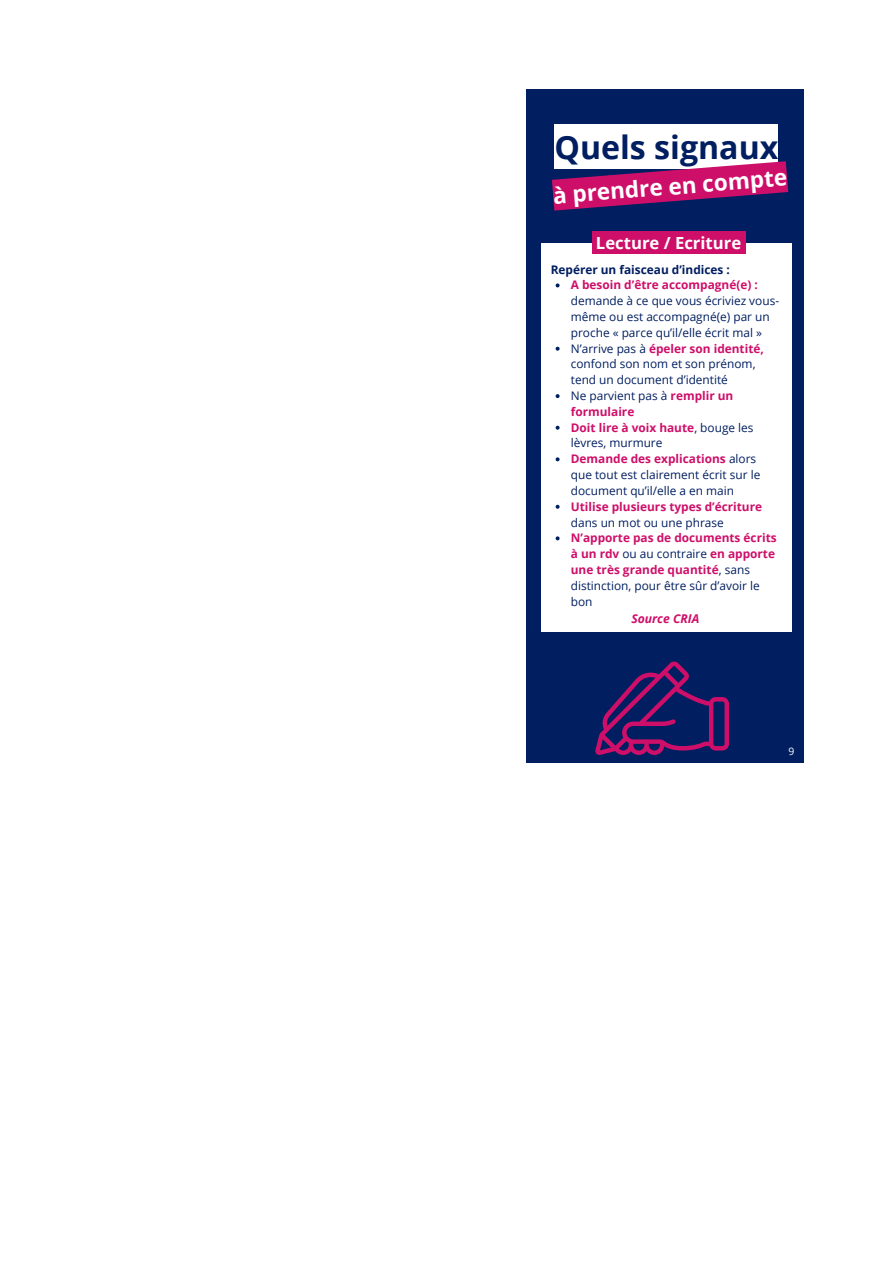
<style>
.page{position:relative;width:894px;height:1264px;background:#fff}
.page>*{position:absolute;margin:0;border:0;box-sizing:border-box;transform-origin:0 0}
.t1{font:700 32.1px "Open Sans";color:#001e60}
.t2{font:700 22.5px "Open Sans";color:#fff}
.t3{font:700 16.65px "Open Sans";color:#fff}
.t4{font:italic 700 12.15px "Open Sans";color:#ce0f69}
.t5{font:11.85px/15.8px "Open Sans";color:#001e60}
.t6{font:700 11.85px/15.8px "Open Sans";color:#ce0f69}
.t7{font:700 11.85px "Open Sans";color:#001e60}
.t8{font:10.35px "Open Sans";color:#fff}
.s1{font-weight:700;color:#ce0f69}
.s2{font-weight:400;color:#001e60}
</style>
<div class="page">
<div style="left:526px;top:89px;width:278px;height:673px;background:#001e60"></div>
<div style="left:541px;top:243px;width:250px;height:388px;background:#fff"></div>
<svg style="left:595px;top:661px;width:133px;height:94px"></svg>
<div style="left:554px;top:125px;width:224px;height:44px;background:#fff"></div>
<svg style="left:552px;top:161px;width:236px;height:49px"></svg>
<div style="left:591px;top:232px;width:154px;height:22px;background:#ce0f69"></div>
<svg style="left:555px;top:283px;width:4px;height:4px"></svg>
<svg style="left:555px;top:347px;width:4px;height:3px"></svg>
<svg style="left:555px;top:394px;width:4px;height:4px"></svg>
<svg style="left:555px;top:426px;width:4px;height:3px"></svg>
<svg style="left:555px;top:457px;width:4px;height:4px"></svg>
<svg style="left:555px;top:505px;width:4px;height:3px"></svg>
<svg style="left:555px;top:536px;width:4px;height:4px"></svg>
<h1 class="t1" style="left:554px;top:125px;width:225px">Quels signaux</h1>
<h2 class="t2" style="left:551px;top:181px;width:236px;rotate:-5deg">à prendre en compte</h2>
<h3 class="t3" style="left:595px;top:231px;width:147px">Lecture / Ecriture</h3>
<h4 class="t7" style="left:550px;top:261px;width:181px">Repérer un faisceau d’indices :</h4>
<p class="t5" style="left:570px;top:277px;width:210px"><span class="s1">A besoin d’être accompagné(e) : </span>demande à ce que vous écriviez vous&shy;même ou est accompagné(e) par un proche « parce qu’il/elle écrit mal »</p>
<p class="t5" style="left:570px;top:340px;width:194px">N’arrive pas à <span class="s1">épeler son identité, </span>confond son nom et son prénom, tend un document d’identité</p>
<p class="t6" style="left:570px;top:387px;width:164px"><span class="s2">Ne parvient pas à</span> remplir un formulaire</p>
<p class="t5" style="left:570px;top:419px;width:184px"><span class="s1">Doit lire à voix haute</span>, bouge les lèvres, murmure</p>
<p class="t5" style="left:570px;top:451px;width:191px"><span class="s1">Demande des explications</span> alors que tout est clairement écrit sur le document qu’il/elle a en main</p>
<p class="t6" style="left:570px;top:498px;width:193px">Utilise plusieurs types d’écriture <span class="s2">dans un mot ou une phrase</span></p>
<p class="t6" style="left:570px;top:530px;width:207px">N’apporte pas de documents écrits à un rdv <span class="s2">ou au contraire</span> en apporte une très grande quantité<span class="s2">, sans distinction, pour être sûr d’avoir le bon</span></p>
<h4 class="t4" style="left:631px;top:609px;width:69px">Source CRIA</h4>
<p class="t8" style="left:788px;top:744px;width:7px">9</p>
</div>
